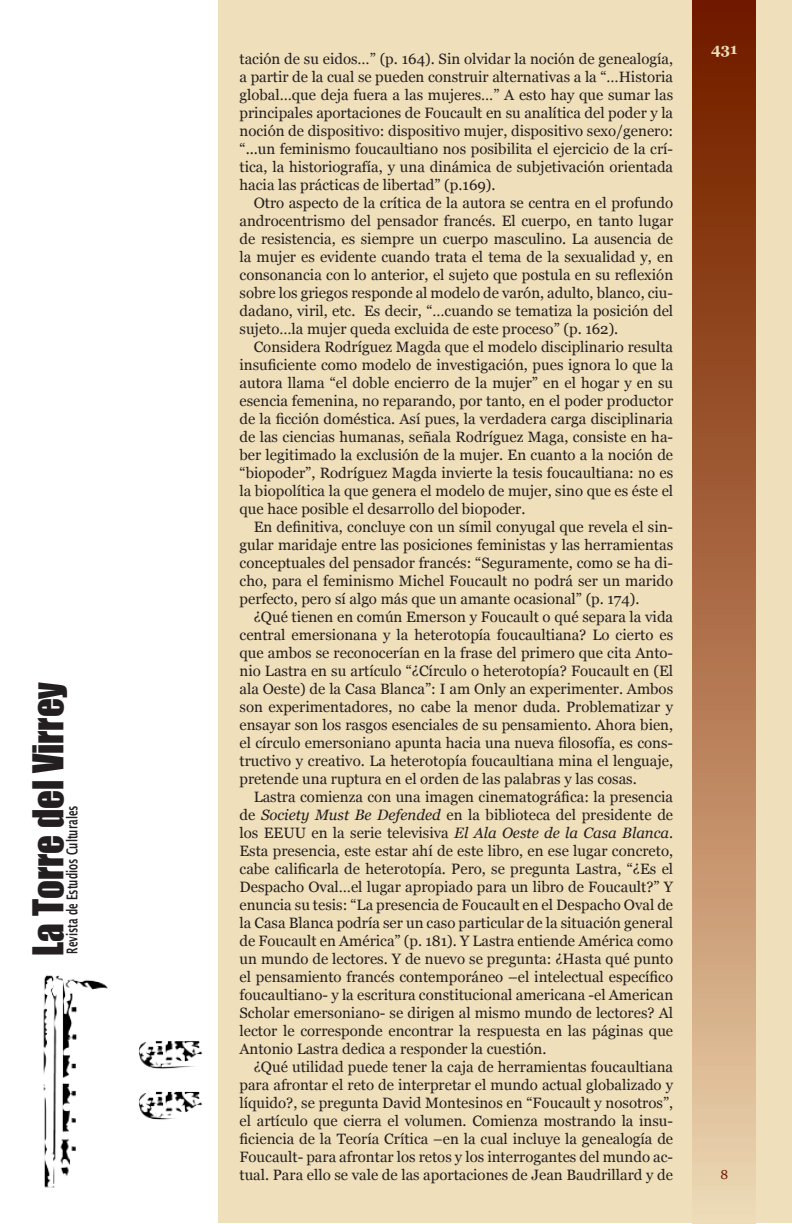
<style>
.page{position:relative;width:792px;height:1224px;background:#fff}
.page>*{position:absolute;margin:0;border:0;box-sizing:border-box;transform-origin:0 0}
.t1{font:39px "Impact";color:#231f20;scale:.95 1}
.Estilo_de_párrafo_2{font:15px/18px "Georgia";color:#231f20;text-align:justify}
.t2{font:600 15px "Lucida Sans";color:#231f20;scale:.63 1}
.t3{font:700 15px "Georgia";color:#efdfbb}
.t4{font:13px "Georgia";color:#701900}
.s1{font-style:italic}
</style>
<div class="page">
<div style="left:218px;top:0;width:574px;height:1224px;background:#efdfbb"></div>
<div style="left:693px;top:0;width:63px;height:1224px;background:linear-gradient(to bottom,#6e1200,#edd1ab)"></div>
<img style="left:43px;top:975px;width:160px;height:213px">
<h1 class="t1" style="left:18px;top:956px;width:290px;rotate:-90deg">La Torre del Virrey</h1>
<p class="t2" style="left:63px;top:954px;width:238px;rotate:-90deg">Revista de Estudios Culturales</p>
<p class="Estilo_de_párrafo_2" style="left:240px;top:50px;width:435px">tación de su eidos…” (p. 164). Sin olvidar la noción de genealogía, a partir de la cual se pueden construir alternativas a la “…Historia global…que deja fuera a las mujeres…” A esto hay que sumar las principales aportaciones de Foucault en su analítica del poder y la noción de dispositivo: dispositivo mujer, dispositivo sexo/genero: “...un feminismo foucaultiano nos posibilita el ejercicio de la crí&shy;tica, la historiografía, y una dinámica de subjetivación orientada hacia las prácticas de libertad” (p.169).</p>
<p class="Estilo_de_párrafo_2" style="left:240px;top:194px;width:435px;text-indent:14px">Otro aspecto de la crítica de la autora se centra en el profundo androcentrismo del pensador francés. El cuerpo, en tanto lugar de resistencia, es siempre un cuerpo masculino. La ausencia de la mujer es evidente cuando trata el tema de la sexualidad y, en consonancia con lo anterior, el sujeto que postula en su reflexión sobre los griegos responde al modelo de varón, adulto, blanco, ciu&shy;dadano, viril, etc. Es decir, “…cuando se tematiza la posición del sujeto…la mujer queda excluida de este proceso” (p. 162).</p>
<p class="Estilo_de_párrafo_2" style="left:240px;top:338px;width:435px;text-indent:14px">Considera Rodríguez Magda que el modelo disciplinario resulta insuficiente como modelo de investigación, pues ignora lo que la autora llama “el doble encierro de la mujer” en el hogar y en su esencia femenina, no reparando, por tanto, en el poder productor de la ficción doméstica. Así pues, la verdadera carga disciplinaria de las ciencias humanas, señala Rodríguez Maga, consiste en ha&shy;ber legitimado la exclusión de la mujer. En cuanto a la noción de “biopoder”, Rodríguez Magda invierte la tesis foucaultiana: no es la biopolítica la que genera el modelo de mujer, sino que es éste el que hace posible el desarrollo del biopoder.</p>
<p class="Estilo_de_párrafo_2" style="left:240px;top:518px;width:435px;text-indent:14px">En definitiva, concluye con un símil conyugal que revela el sin&shy;gular maridaje entre las posiciones feministas y las herramientas conceptuales del pensador francés: “Seguramente, como se ha di&shy;cho, para el feminismo Michel Foucault no podrá ser un marido perfecto, pero sí algo más que un amante ocasional” (p. 174).</p>
<p class="Estilo_de_párrafo_2" style="left:240px;top:608px;width:435px;text-indent:14px">¿Qué tienen en común Emerson y Foucault o qué separa la vida central emersionana y la heterotopía foucaultiana? Lo cierto es que ambos se reconocerían en la frase del primero que cita Anto&shy;nio Lastra en su artículo “¿Círculo o heterotopía? Foucault en (El ala Oeste) de la Casa Blanca”: I am Only an experimenter. Ambos son experimentadores, no cabe la menor duda. Problematizar y ensayar son los rasgos esenciales de su pensamiento. Ahora bien, el círculo emersoniano apunta hacia una nueva filosofía, es cons&shy;tructivo y creativo. La heterotopía foucaultiana mina el lenguaje, pretende una ruptura en el orden de las palabras y las cosas.</p>
<p class="Estilo_de_párrafo_2" style="left:240px;top:788px;width:435px;text-indent:14px">Lastra comienza con una imagen cinematográfica: la presencia de <span class="s1">Society Must Be Defended</span> en la biblioteca del presidente de los EEUU en la serie televisiva <span class="s1">El Ala Oeste de la Casa Blanca</span>.<br>Esta presencia, este estar ahí de este libro, en ese lugar concreto, cabe calificarla de heterotopía. Pero, se pregunta Lastra, “¿Es el Despacho Oval…el lugar apropiado para un libro de Foucault?” Y enuncia su tesis: “La presencia de Foucault en el Despacho Oval de la Casa Blanca podría ser un caso particular de la situación general de Foucault en América” (p. 181). Y Lastra entiende América como un mundo de lectores. Y de nuevo se pregunta: ¿Hasta qué punto el pensamiento francés contemporáneo –el intelectual específico foucaultiano- y la escritura constitucional americana -el American Scholar emersoniano- se dirigen al mismo mundo de lectores? Al lector le corresponde encontrar la respuesta en las páginas que Antonio Lastra dedica a responder la cuestión.</p>
<p class="Estilo_de_párrafo_2" style="left:240px;top:1058px;width:435px;text-indent:14px">¿Qué utilidad puede tener la caja de herramientas foucaultiana para afrontar el reto de interpretar el mundo actual globalizado y líquido?, se pregunta David Montesinos en “Foucault y nosotros”, el artículo que cierra el volumen. Comienza mostrando la insu&shy;ficiencia de la Teoría Crítica –en la cual incluye la genealogía de Foucault- para afrontar los retos y los interrogantes del mundo ac&shy;tual. Para ello se vale de las aportaciones de Jean Baudrillard y de</p>
<p class="t3" style="left:711px;top:39px;width:28px">431</p>
<p class="t4" style="left:721px;top:1167px;width:9px">8</p>
</div>
